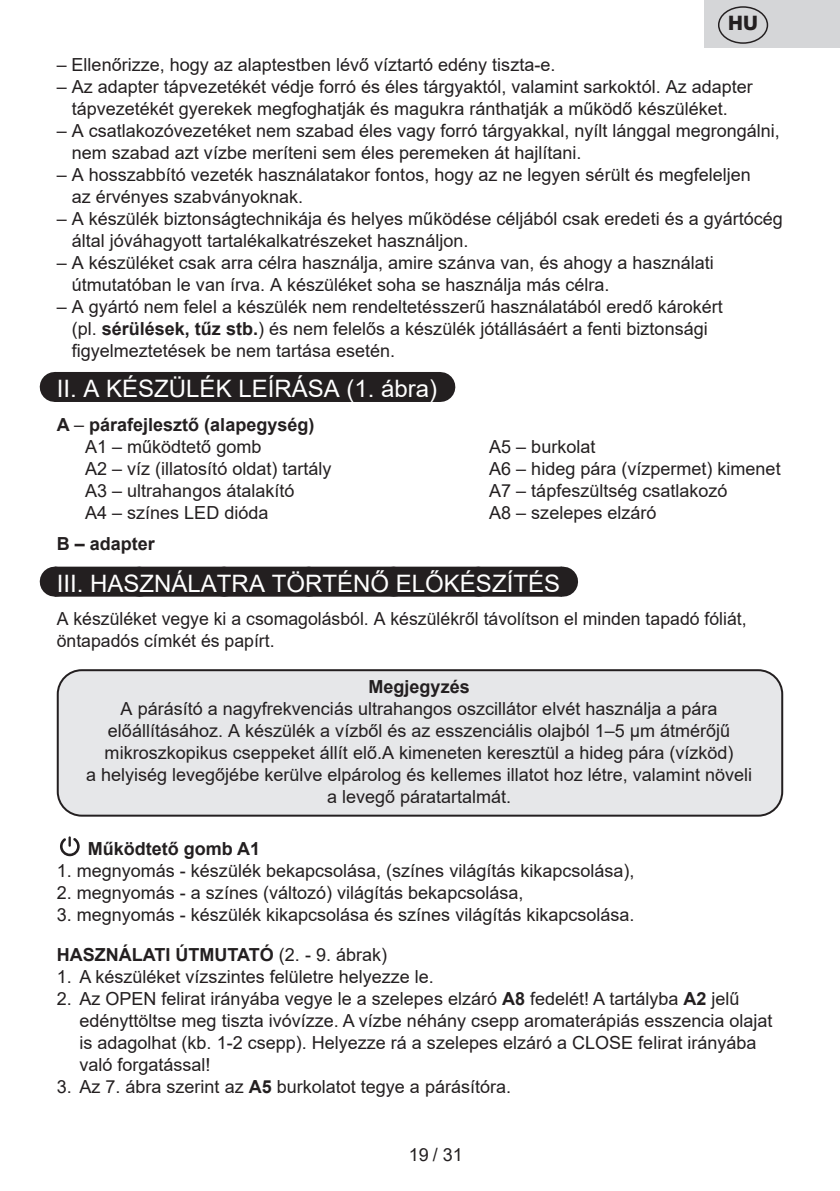
<style>
.page{position:relative;width:840px;height:1191px;background:#fff}
.page>*{position:absolute;margin:0;border:0;box-sizing:border-box;transform-origin:0 0}
.Grafický_nadpis_ETA{font:24px "Arial";color:#fff}
.t1{font:800 20px "Helvetica Neue OT";color:#231f20}
.Normální{font:18px/22px "Arial";color:#231f20}
._3_Text{font:18px "Arial";color:#231f20}
._3_Text-2{font:700 18px "Arial";color:#231f20}
.Odrážky_puntik{font:18px "Arial";color:#231f20}
.Normální-2{font:700 18px "Arial";color:#231f20}
.s1{font-weight:700}
.s2{font-weight:400}
</style>
<div class="page">
<div style="left:55px;top:372px;width:384px;height:30px;background:#231f20"></div>
<hr style="left:439px;top:372px;width:1px;height:30px;background:#231f20">
<div style="left:55px;top:566px;width:506px;height:30px;background:#231f20"></div>
<svg style="left:139px;top:566px;width:380px;height:1px"></svg>
<hr style="left:561px;top:566px;width:1px;height:30px;background:#231f20">
<div style="left:58px;top:670px;width:723px;height:145px;background:#e6e7e9;border-radius:24px"></div>
<div style="left:57px;top:669px;width:725px;height:147px;border:2px solid #231f20;border-radius:24px"></div>
<svg style="left:60px;top:836px;width:20px;height:21px"></svg>
<div style="left:704px;top:0;width:135px;height:48px;background:#d5d6d8"></div>
<div style="left:717px;top:6px;width:50px;height:38px;border:1px solid #231f20;border-radius:50%"></div>
<p class="t1" style="left:727px;top:11px;width:31px">HU</p>
<p class="Odrážky_puntik" style="left:57px;top:52px;width:500px">– Ellenőrizze, hogy az alaptestben lévő víztartó edény tiszta-e.</p>
<p class="Normální" style="left:57px;top:75px;width:697px;text-align:center">– Az adapter tápvezetékét védje forró és éles tárgyaktól, valamint sarkoktól. Az adapter tápvezetékét gyerekek megfoghatják és magukra ránthatják a működő készüléket.</p>
<p class="Normální" style="left:72px;top:119px;width:709px;text-indent:-15px">– A csatlakozóvezetéket nem szabad éles vagy forró tárgyakkal, nyílt lánggal megrongálni, nem szabad azt vízbe meríteni sem éles peremeken át hajlítani.</p>
<p class="Normální" style="left:72px;top:163px;width:680px;text-indent:-15px">– A hosszabbító vezeték használatakor fontos, hogy az ne legyen sérült és megfeleljen az érvényes szabványoknak.</p>
<p class="Normální" style="left:72px;top:207px;width:712px;text-indent:-15px">– A készülék biztonságtechnikája és helyes működése céljából csak eredeti és a gyártócég által jóváhagyott tartalékalkatrészeket használjon.</p>
<p class="Normální" style="left:72px;top:251px;width:643px;text-indent:-15px">– A készüléket csak arra célra használja, amire szánva van, és ahogy a használati útmutatóban le van írva. A készüléket soha se használja más célra.</p>
<p class="Normální" style="left:72px;top:295px;width:652px;text-indent:-15px">– A gyártó nem felel a készülék nem rendeltetésszerű használatából eredő károkért (pl. <span class="s1">sérülések, tűz stb.</span>) és nem felelős a készülék jótállásáért a fenti biztonsági figyelmeztetések be nem tartása esetén.</p>
<p class="Grafický_nadpis_ETA" style="left:57px;top:372px;width:382px">II. A KÉSZÜLÉK LEÍRÁSA (1. ábra)</p>
<p class="_3_Text-2" style="left:57px;top:411px;width:259px">A <span class="s2">–</span> párafejlesztő (alapegység)</p>
<p class="_3_Text" style="left:85px;top:434px;width:178px">A1 – működtető gomb</p>
<p class="_3_Text" style="left:489px;top:434px;width:108px">A5 – burkolat</p>
<p class="_3_Text" style="left:85px;top:456px;width:248px">A2 – víz (illatosító oldat) tartály</p>
<p class="_3_Text" style="left:489px;top:456px;width:293px">A6 – hideg pára (vízpermet) kimenet</p>
<p class="_3_Text" style="left:85px;top:478px;width:211px">A3 – ultrahangos átalakító</p>
<p class="_3_Text" style="left:489px;top:478px;width:240px">A7 – tápfeszültség csatlakozó</p>
<p class="_3_Text" style="left:85px;top:500px;width:185px">A4 – színes LED dióda</p>
<p class="_3_Text" style="left:489px;top:500px;width:169px">A8 – szelepes elzáró</p>
<p class="_3_Text-2" style="left:57px;top:531px;width:100px">B – adapter</p>
<p class="Grafický_nadpis_ETA" style="left:57px;top:567px;width:504px">III. HASZNÁLATRA TÖRTÉNŐ ELŐKÉSZÍTÉS</p>
<p class="Normální" style="left:57px;top:608px;width:691px">A készüléket vegye ki a csomagolásból. A készülékről távolítson el minden tapadó fóliát, öntapadós címkét és papírt.</p>
<p class="Normální-2" style="left:368px;top:674px;width:103px">Megjegyzés</p>
<p class="Normální" style="left:86px;top:698px;width:667px;text-align:center">A párásító a nagyfrekvenciás ultrahangos oszcillátor elvét használja a pára előállításához. A készülék a vízből és az esszenciális olajból 1–5 μm átmérőjű mikroszkopikus cseppeket állít elő.A kimeneten keresztül a hideg pára (vízköd)<br>a helyiség levegőjébe kerülve elpárolog és kellemes illatot hoz létre, valamint növeli a levegő páratartalmát.</p>
<p class="_3_Text-2" style="left:88px;top:836px;width:174px">Működtető gomb A1</p>
<p class="_3_Text" style="left:57px;top:858px;width:579px">1. megnyomás - készülék bekapcsolása, (színes világítás kikapcsolása),</p>
<p class="_3_Text" style="left:57px;top:880px;width:468px">2. megnyomás - a színes (változó) világítás bekapcsolása,</p>
<p class="_3_Text" style="left:57px;top:902px;width:579px">3. megnyomás - készülék kikapcsolása és színes világítás kikapcsolása.</p>
<p class="_3_Text-2" style="left:57px;top:942px;width:331px">HASZNÁLATI ÚTMUTATÓ <span class="s2">(2. - 9. ábrak)</span></p>
<p class="Normální" style="left:57px;top:965px;width:378px">1. A készüléket vízszintes felületre helyezze le.</p>
<p class="Normální" style="left:79px;top:987px;width:694px;text-indent:-23px">2. Az OPEN felirat irányába vegye le a szelepes elzáró <span class="s1">A8</span> fedelét! A tartályba <span class="s1">A2</span> jelű edényttöltse meg tiszta ivóvízze. A vízbe néhány csepp aromaterápiás esszencia olajat is adagolhat (kb. 1-2 csepp). Helyezze rá a szelepes elzáró a CLOSE felirat irányába való forgatással!</p>
<p class="Normální" style="left:57px;top:1075px;width:455px">3. Az 7. ábra szerint az <span class="s1">A5</span> burkolatot tegye a párásítóra.</p>
<p class="Normální" style="left:408px;top:1143px;width:56px">19 / 31</p>
</div>
